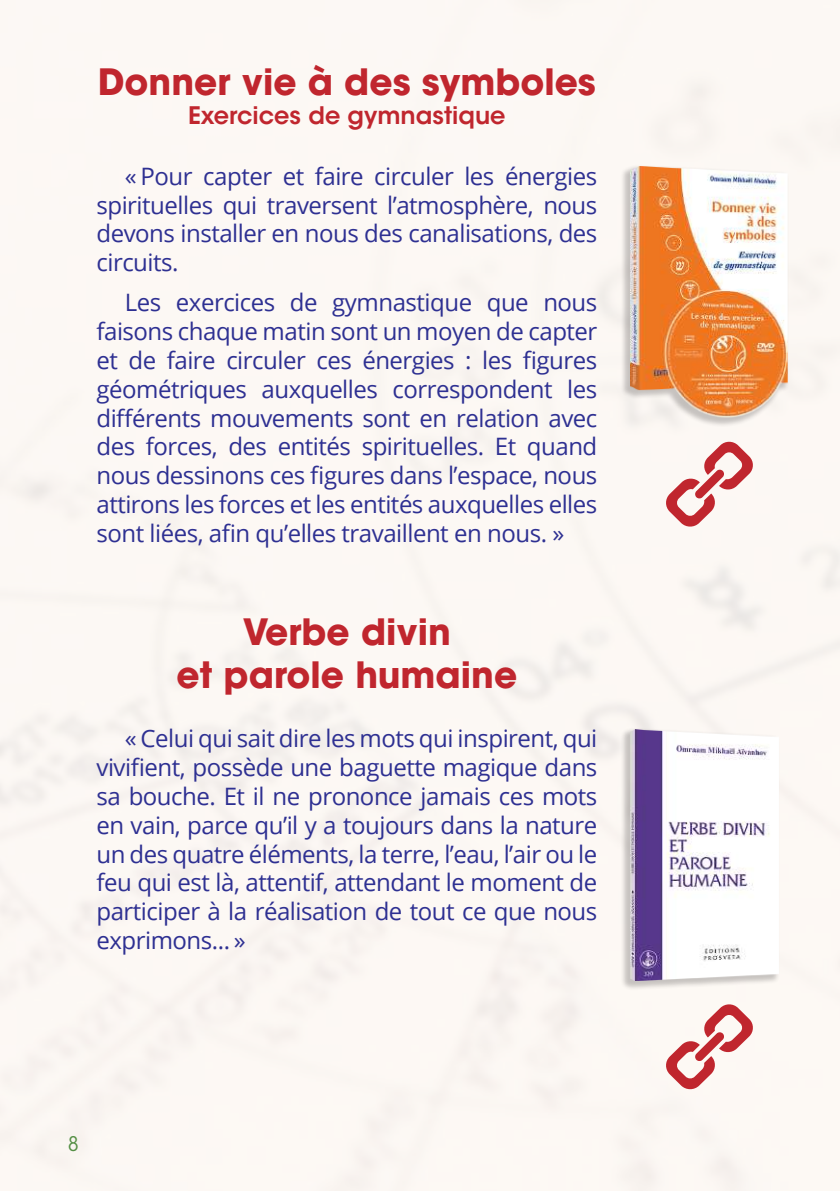
<style>
.page{position:relative;width:840px;height:1191px;background:#fff}
.page>*{position:absolute;margin:0;border:0;box-sizing:border-box;transform-origin:0 0}
.t1{font:700 36px/43.2px "ITC Avant Garde Std";color:#c0262e;text-align:center}
.t2{font:24px/28.8px "Open Sans";letter-spacing:-.02em;color:#2e3092;text-align:justify}
.t3{font:600 24px "ITC Avant Garde Std";color:#c0262e}
.t4{font:condensed 20px "ITC Avant Garde Std";color:#548f44}
</style>
<div class="page">
<div style="left:619px;top:164px;width:170px;height:263px;background:#231f20;opacity:.25"></div>
<img style="left:629px;top:166px;width:157px;height:252px">
<svg style="left:664px;top:440px;width:89px;height:88px"></svg>
<div style="left:619px;top:727px;width:160px;height:263px;background:#231f20;opacity:.25"></div>
<img style="left:629px;top:729px;width:149px;height:251px">
<svg style="left:664px;top:1003px;width:89px;height:87px"></svg>
<h1 class="t1" style="left:98px;top:60px;width:499px">Donner vie à des symboles</h1>
<p class="t3" style="left:188px;top:100px;width:319px">Exercices de gymnastique</p>
<p class="t2" style="left:96px;top:161px;width:502px;text-indent:28px">« Pour capter et faire circuler les énergies spirituelles qui traversent l’atmosphère, nous devons installer en nous des canalisations, des circuits.</p>
<p class="t2" style="left:96px;top:288px;width:502px;text-indent:28px">Les exercices de gymnastique que nous faisons chaque matin sont un moyen de capter et de faire circuler ces énergies : les figures géométriques auxquelles correspondent les différents mouvements sont en relation avec des forces, des entités spirituelles. Et quand nous dessinons ces figures dans l’espace, nous attirons les forces et les entités auxquelles elles sont liées, afin qu’elles travaillent en nous. »</p>
<h1 class="t1" style="left:176px;top:609px;width:342px">Verbe divin<br>et parole humaine</h1>
<p class="t2" style="left:96px;top:723px;width:502px;text-indent:28px">« Celui qui sait dire les mots qui inspirent, qui vivifient, possède une baguette magique dans sa bouche. Et il ne prononce jamais ces mots en vain, parce qu’il y a toujours dans la nature un des quatre éléments, la terre, l’eau, l’air ou le feu qui est là, attentif, attendant le moment de participer à la réalisation de tout ce que nous exprimons... »</p>
<p class="t4" style="left:68px;top:1131px;width:12px">8</p>
</div>
